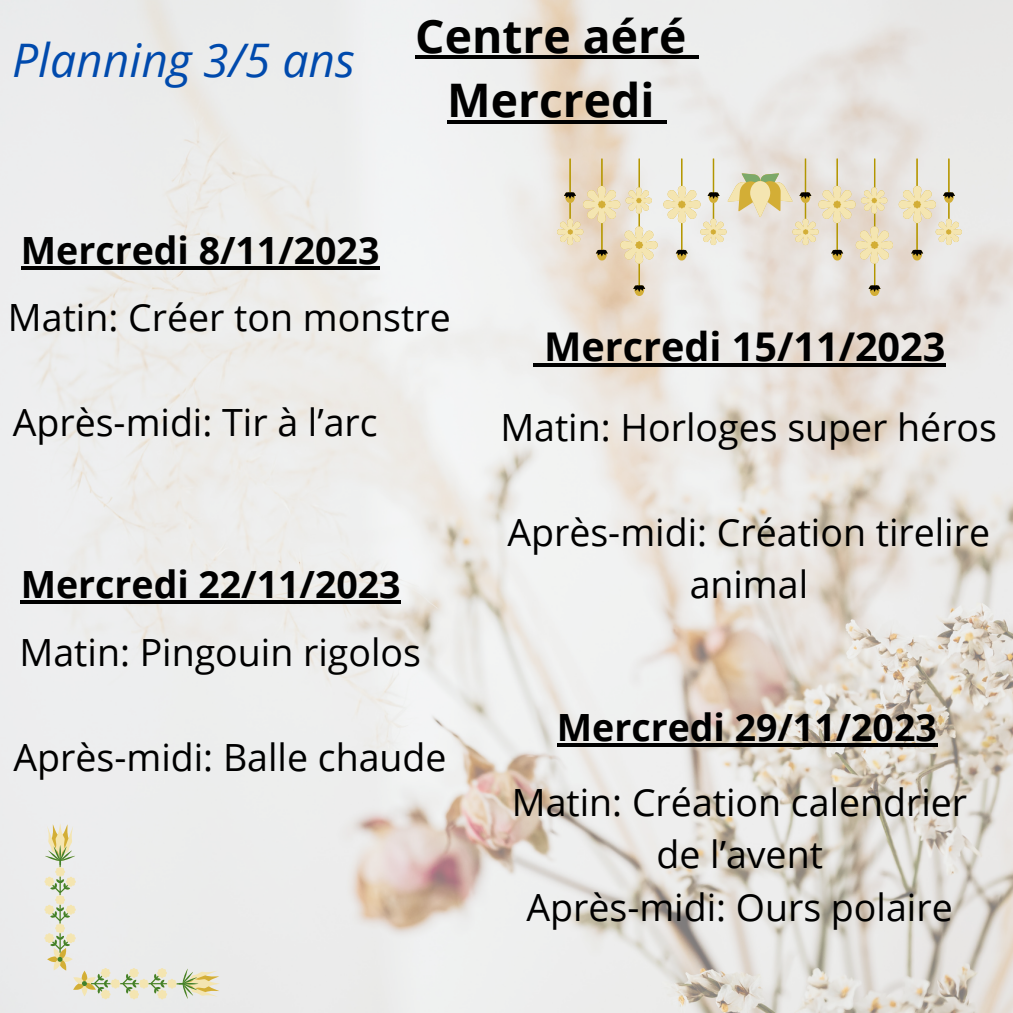
<style>
.page{position:relative;width:1013px;height:1013px;background:#fff}
.page>*{position:absolute;margin:0;border:0;box-sizing:border-box;transform-origin:0 0}
.t1{font:700 46.25px "Open Sans";color:#000}
.t2{font:italic 46.25px "Open Sans";color:#004aad}
.t3{font:700 39.62px "Open Sans";color:#000}
.t4{font:37.5px/52.5px "Open Sans";color:#000;text-align:center}
.t5{font:700 37.5px "Open Sans";color:#000}
</style>
<div class="page">
<img style="left:0;top:0;width:1012px;height:1012px">
<svg style="left:557px;top:159px;width:404px;height:137px;background:#e8dfd3"></svg>
<svg style="left:569px;top:159px;width:380px;height:14px;background:#e7e1d6"></svg>
<svg style="left:557px;top:173px;width:404px;height:119px;background:#e5dcc6"></svg>
<svg style="left:44px;top:823px;width:176px;height:176px;background:#e6e7df"></svg>
<hr style="left:415px;top:55px;width:271px;height:4px;background:#000">
<hr style="left:686px;top:55px;width:12px;height:4px;background:#000">
<hr style="left:447px;top:120px;width:207px;height:4px;background:#000">
<hr style="left:654px;top:120px;width:12px;height:4px;background:#000">
<hr style="left:21px;top:266px;width:359px;height:3px;background:#000">
<hr style="left:533px;top:363px;width:11px;height:4px;background:#000">
<hr style="left:544px;top:363px;width:401px;height:4px;background:#000">
<hr style="left:21px;top:600px;width:380px;height:4px;background:#000">
<svg style="left:557px;top:742px;width:380px;height:4px;background:#383634"></svg>
<p class="t2" style="left:12px;top:28px;width:344px">Planning 3/5 ans</p>
<p class="t1" style="left:415px;top:3px;width:273px">Centre aéré</p>
<p class="t1" style="left:447px;top:68px;width:209px">Mercredi</p>
<p class="t5" style="left:21px;top:224px;width:360px">Mercredi 8/11/2023</p>
<p class="t4" style="left:8px;top:290px;width:444px">Matin: Créer ton monstre</p>
<p class="t4" style="left:13px;top:395px;width:366px">Après-midi: Tir à l’arc</p>
<p class="t5" style="left:21px;top:558px;width:381px">Mercredi 22/11/2023</p>
<p class="t4" style="left:20px;top:625px;width:403px">Matin: Pingouin rigolos</p>
<p class="t4" style="left:14px;top:730px;width:434px">Après-midi: Balle chaude</p>
<p class="t3" style="left:544px;top:318px;width:403px">Mercredi 15/11/2023</p>
<p class="t4" style="left:500px;top:400px;width:498px">Matin: Horloges super héros</p>
<p class="t4" style="left:507px;top:505px;width:484px">Après-midi: Création tirelire animal</p>
<p class="t5" style="left:557px;top:700px;width:381px">Mercredi 29/11/2023</p>
<p class="t4" style="left:512px;top:775px;width:457px">Matin: Création calendrier</p>
<p class="t4" style="left:656px;top:827px;width:168px">de l’avent</p>
<p class="t4" style="left:526px;top:880px;width:428px">Après-midi: Ours polaire</p>
</div>
